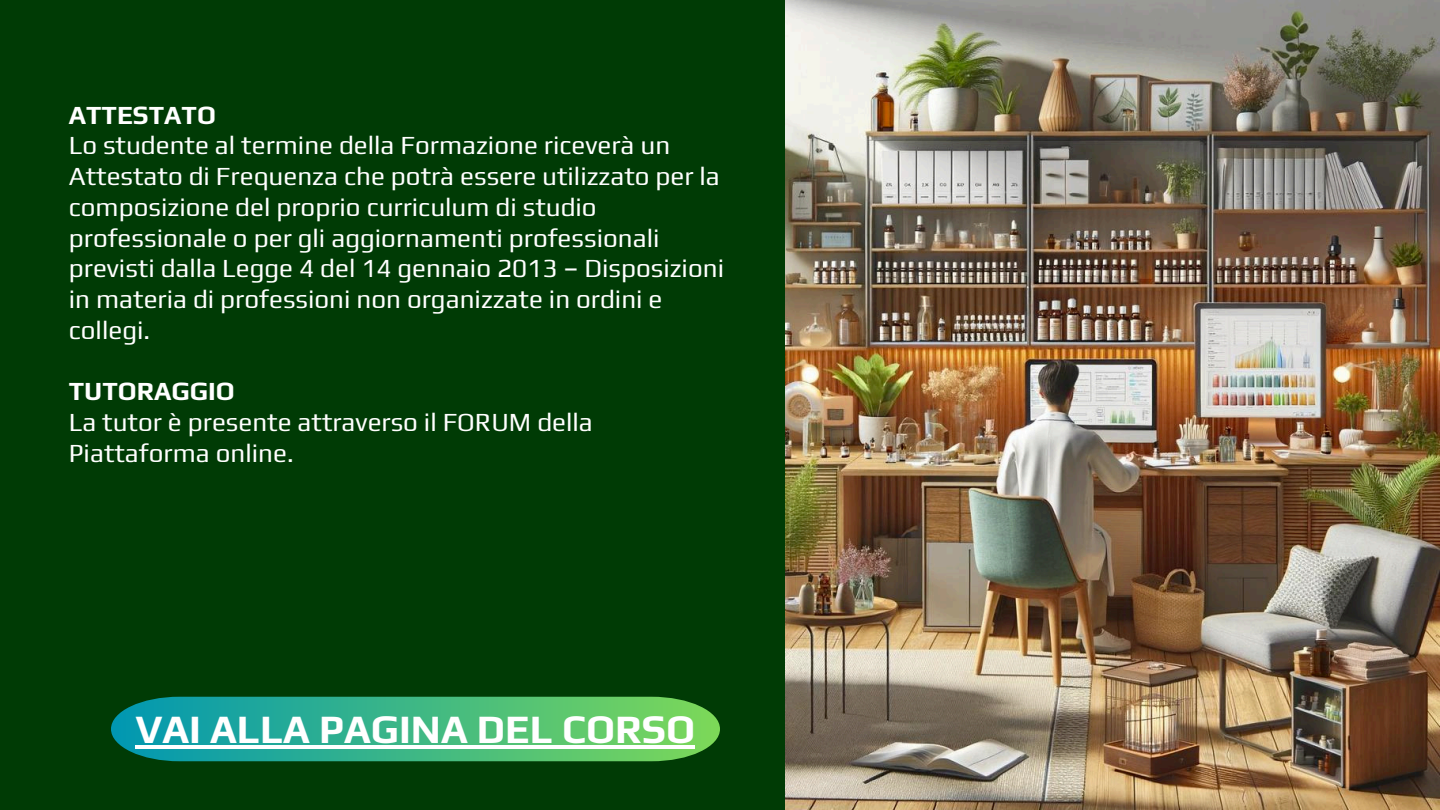
<style>
.page{position:relative;width:1440px;height:810px;background:#003b05}
.page>*{position:absolute;margin:0;border:0;box-sizing:border-box;transform-origin:0 0}
.t1{font:700 40px "Play";color:#fff}
.t2{font:26px/30.8px "Play";color:#fff}
.t3{font:700 26px "Play";color:#fff}
</style>
<div class="page">
<svg style="left:111px;top:697px;width:609px;height:64px;background:#3bb17e"></svg>
<hr style="left:136px;top:745px;width:559px;height:4px;background:#fff">
<img style="left:786px;top:0;width:654px;height:810px">
<p class="t3" style="left:69px;top:99px;width:149px">ATTESTATO</p>
<p class="t2" style="left:69px;top:130px;width:657px">Lo studente al termine della Formazione riceverà un Attestato di Frequenza che potrà essere utilizzato per la composizione del proprio curriculum di studio professionale o per gli aggiornamenti professionali previsti dalla Legge 4 del 14 gennaio 2013 – Disposizioni in materia di professioni non organizzate in ordini e collegi.</p>
<p class="t3" style="left:69px;top:376px;width:168px">TUTORAGGIO</p>
<h1 class="t2" style="left:69px;top:406px;width:526px">La tutor è presente attraverso il FORUM della<br>Piattaforma online.</h1>
<p class="t1" style="left:136px;top:706px;width:561px">VAI ALLA PAGINA DEL CORSO</p>
</div>
